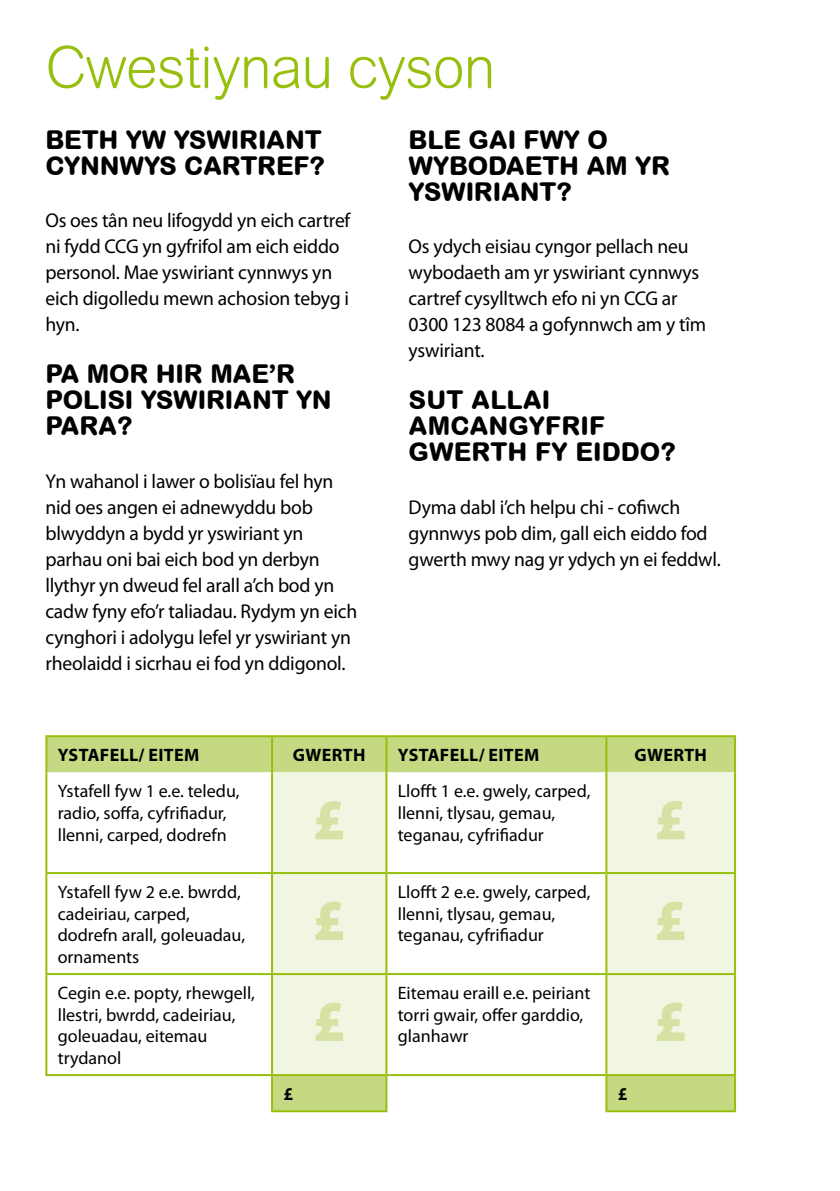
<style>
.page{position:relative;width:840px;height:1191px;background:#fff}
.page>*{position:absolute;margin:0;border:0;box-sizing:border-box;transform-origin:0 0}
.t1{font:300 58px "Arial Rounded MT";letter-spacing:-.01em;color:#97bf0d}
.t2{font:900 58px "Myriad Pro";color:#d5e2a4}
.t3{font:800 26px/26px "Arial Rounded MT";letter-spacing:-.01em;color:#000}
.t4{font:20px/26px "Myriad Pro";letter-spacing:-.01em;color:#000}
.t5{font:18px/21.6px "Myriad Pro";color:#000}
.t6{font:700 18px "Myriad Pro";letter-spacing:.02em;color:#000}
</style>
<div class="page">
<div style="left:47px;top:737px;width:686px;height:373px;background:#c5d882"></div>
<svg style="left:46px;top:772px;width:559px;height:339px"></svg>
<svg style="left:273px;top:772px;width:460px;height:302px;fill:#f1f6e3"></svg>
<hr style="left:45px;top:872px;width:227px;height:2px;background:#97bf0d">
<hr style="left:272px;top:872px;width:114px;height:2px;background:#97bf0d">
<hr style="left:386px;top:872px;width:220px;height:2px;background:#97bf0d">
<hr style="left:606px;top:872px;width:129px;height:2px;background:#97bf0d">
<hr style="left:45px;top:973px;width:227px;height:2px;background:#97bf0d">
<hr style="left:272px;top:973px;width:114px;height:2px;background:#97bf0d">
<hr style="left:386px;top:973px;width:220px;height:2px;background:#97bf0d">
<hr style="left:606px;top:973px;width:129px;height:2px;background:#97bf0d">
<hr style="left:45px;top:1074px;width:227px;height:2px;background:#97bf0d">
<hr style="left:272px;top:1074px;width:114px;height:2px;background:#97bf0d">
<hr style="left:386px;top:1074px;width:220px;height:2px;background:#97bf0d">
<hr style="left:606px;top:1074px;width:129px;height:2px;background:#97bf0d">
<hr style="left:271px;top:737px;width:2px;height:35px;background:#97bf0d">
<hr style="left:385px;top:737px;width:2px;height:35px;background:#97bf0d">
<hr style="left:271px;top:772px;width:2px;height:100px;background:#97bf0d">
<hr style="left:385px;top:772px;width:2px;height:100px;background:#97bf0d">
<hr style="left:271px;top:874px;width:2px;height:99px;background:#97bf0d">
<hr style="left:385px;top:874px;width:2px;height:99px;background:#97bf0d">
<hr style="left:271px;top:975px;width:2px;height:99px;background:#97bf0d">
<hr style="left:385px;top:975px;width:2px;height:99px;background:#97bf0d">
<hr style="left:271px;top:1076px;width:2px;height:34px;background:#97bf0d">
<hr style="left:385px;top:1076px;width:2px;height:34px;background:#97bf0d">
<hr style="left:605px;top:737px;width:2px;height:35px;background:#97bf0d">
<hr style="left:605px;top:772px;width:2px;height:100px;background:#97bf0d">
<hr style="left:733px;top:772px;width:2px;height:100px;background:#97bf0d">
<hr style="left:605px;top:874px;width:2px;height:99px;background:#97bf0d">
<hr style="left:733px;top:874px;width:2px;height:99px;background:#97bf0d">
<hr style="left:605px;top:975px;width:2px;height:99px;background:#97bf0d">
<hr style="left:733px;top:975px;width:2px;height:99px;background:#97bf0d">
<hr style="left:605px;top:1076px;width:2px;height:34px;background:#97bf0d">
<hr style="left:733px;top:1076px;width:2px;height:34px;background:#97bf0d">
<hr style="left:45px;top:772px;width:2px;height:100px;background:#97bf0d">
<hr style="left:45px;top:874px;width:2px;height:99px;background:#97bf0d">
<hr style="left:45px;top:975px;width:2px;height:99px;background:#97bf0d">
<hr style="left:45px;top:735px;width:227px;height:2px;background:#97bf0d">
<hr style="left:45px;top:737px;width:2px;height:35px;background:#97bf0d">
<hr style="left:272px;top:735px;width:114px;height:2px;background:#97bf0d">
<hr style="left:386px;top:735px;width:220px;height:2px;background:#97bf0d">
<hr style="left:606px;top:735px;width:129px;height:2px;background:#97bf0d">
<hr style="left:733px;top:737px;width:2px;height:35px;background:#97bf0d">
<hr style="left:605px;top:1110px;width:130px;height:2px;background:#97bf0d">
<hr style="left:271px;top:1110px;width:116px;height:2px;background:#97bf0d">
<h1 class="t1" style="left:45px;top:34px;width:451px">Cwestiynau cyson</h1>
<h2 class="t3" style="left:45px;top:127px;width:281px">BETH YW YSWIRIANT<br>CYNNWYS CARTREF?</h2>
<p class="t4" style="left:45px;top:207px;width:306px">Os oes tân neu lifogydd yn eich cartref ni fydd CCG yn gyfrifol am eich eiddo personol. Mae yswiriant cynnwys yn eich digolledu mewn achosion tebyg i hyn.</p>
<h2 class="t3" style="left:45px;top:361px;width:288px">PA MOR HIR MAE’R<br>POLISI YSWIRIANT YN<br>PARA?</h2>
<p class="t4" style="left:45px;top:467px;width:313px">Yn wahanol i lawer o bolisïau fel hyn nid oes angen ei adnewyddu bob blwyddyn a bydd yr yswiriant yn parhau oni bai eich bod yn derbyn llythyr yn dweud fel arall a’ch bod yn cadw fyny efo’r taliadau. Rydym yn eich cynghori i adolygu lefel yr yswiriant yn rheolaidd i sicrhau ei fod yn ddigonol.</p>
<h2 class="t3" style="left:408px;top:127px;width:263px">BLE GAI FWY O<br>WYBODAETH AM YR<br>YSWIRIANT?</h2>
<p class="t4" style="left:408px;top:233px;width:299px">Os ydych eisiau cyngor pellach neu wybodaeth am yr yswiriant cynnwys cartref cysylltwch efo ni yn CCG ar<br>0300 123 8084 a gofynnwch am y tîm yswiriant.</p>
<h2 class="t3" style="left:408px;top:387px;width:269px">SUT ALLAI<br>AMCANGYFRIF<br>GWERTH FY EIDDO?</h2>
<p class="t4" style="left:408px;top:493px;width:313px">Dyma dabl i’ch helpu chi - cofiwch gynnwys pob dim, gall eich eiddo fod gwerth mwy nag yr ydych yn ei feddwl.</p>
<p class="t6" style="left:58px;top:743px;width:141px">YSTAFELL/ EITEM</p>
<p class="t6" style="left:293px;top:743px;width:74px">GWERTH</p>
<p class="t6" style="left:398px;top:743px;width:141px">YSTAFELL/ EITEM</p>
<p class="t6" style="left:634px;top:743px;width:74px">GWERTH</p>
<p class="t5" style="left:58px;top:780px;width:183px">Ystafell fyw 1 e.e. teledu, radio, soffa, cyfrifiadur, llenni, carped, dodrefn</p>
<p class="t5" style="left:397px;top:780px;width:194px">Llofft 1 e.e. gwely, carped, llenni, tlysau, gemau, teganau, cyfrifiadur</p>
<h1 class="t2" style="left:312px;top:786px;width:35px">£</h1>
<h1 class="t2" style="left:653px;top:786px;width:35px">£</h1>
<p class="t5" style="left:58px;top:880px;width:189px">Ystafell fyw 2 e.e. bwrdd, cadeiriau, carped, dodrefn arall, goleuadau, ornaments</p>
<p class="t5" style="left:58px;top:981px;width:199px">Cegin e.e. popty, rhewgell, llestri, bwrdd, cadeiriau, goleuadau, eitemau trydanol</p>
<h1 class="t2" style="left:312px;top:887px;width:35px">£</h1>
<h1 class="t2" style="left:312px;top:988px;width:35px">£</h1>
<p class="t5" style="left:397px;top:880px;width:194px">Llofft 2 e.e. gwely, carped, llenni, tlysau, gemau, teganau, cyfrifiadur</p>
<p class="t5" style="left:397px;top:981px;width:194px">Eitemau eraill e.e. peiriant torri gwair, offer garddio, glanhawr</p>
<p class="t6" style="left:283px;top:1082px;width:11px">£</p>
<p class="t6" style="left:617px;top:1082px;width:11px">£</p>
<h1 class="t2" style="left:653px;top:887px;width:35px">£</h1>
<h1 class="t2" style="left:653px;top:988px;width:35px">£</h1>
</div>
